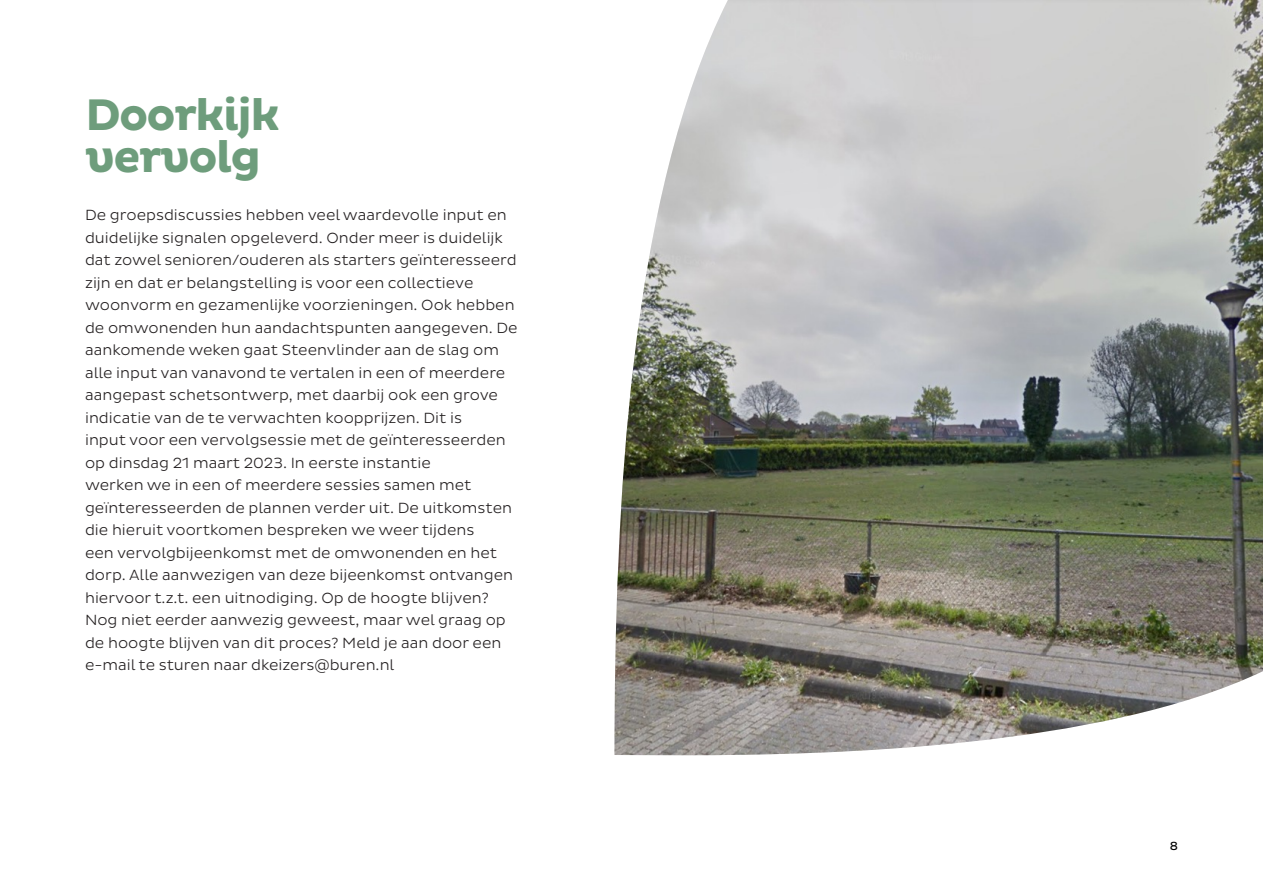
<style>
.page{position:relative;width:1263px;height:893px;background:#fff}
.page>*{position:absolute;margin:0;border:0;box-sizing:border-box;transform-origin:0 0}
.Kleine_titel{font:700 45px/42px "Pluto";letter-spacing:-.04em;color:#6e9d7c}
.t1{font:300 15px/22.5px "Pluto Sans";color:#231f20}
.t2{font:12px "Pluto Sans";color:#000}
</style>
<div class="page">
<img style="left:614px;top:0;width:649px;height:755px">
<p class="Kleine_titel" style="left:85px;top:95px;width:196px">Doorkijk vervolg</p>
<p class="t1" style="left:85px;top:204px;width:434px">De groepsdiscussies hebben veel waardevolle input en duidelijke signalen opgeleverd. Onder meer is duidelijk dat zowel senioren/ouderen als starters geïnteresseerd zijn en dat er belangstelling is voor een collectieve woonvorm en gezamenlijke voorzieningen. Ook hebben de omwonenden hun aandachtspunten aangegeven. De aankomende weken gaat Steenvlinder aan de slag om alle input van vanavond te vertalen in een of meerdere aangepast schetsontwerp, met daarbij ook een grove indicatie van de te verwachten koopprijzen. Dit is<br>input voor een vervolgsessie met de geïnteresseerden op dinsdag 21 maart 2023. In eerste instantie<br>werken we in een of meerdere sessies samen met geïnteresseerden de plannen verder uit. De uitkomsten die hieruit voortkomen bespreken we weer tijdens<br>een vervolgbijeenkomst met de omwonenden en het dorp. Alle aanwezigen van deze bijeenkomst ontvangen hiervoor t.z.t. een uitnodiging. Op de hoogte blijven?<br>Nog niet eerder aanwezig geweest, maar wel graag op de hoogte blijven van dit proces? Meld je aan door een e-mail te sturen naar dkeizers@buren.nl</p>
<p class="t2" style="left:1170px;top:839px;width:10px">8</p>
</div>
